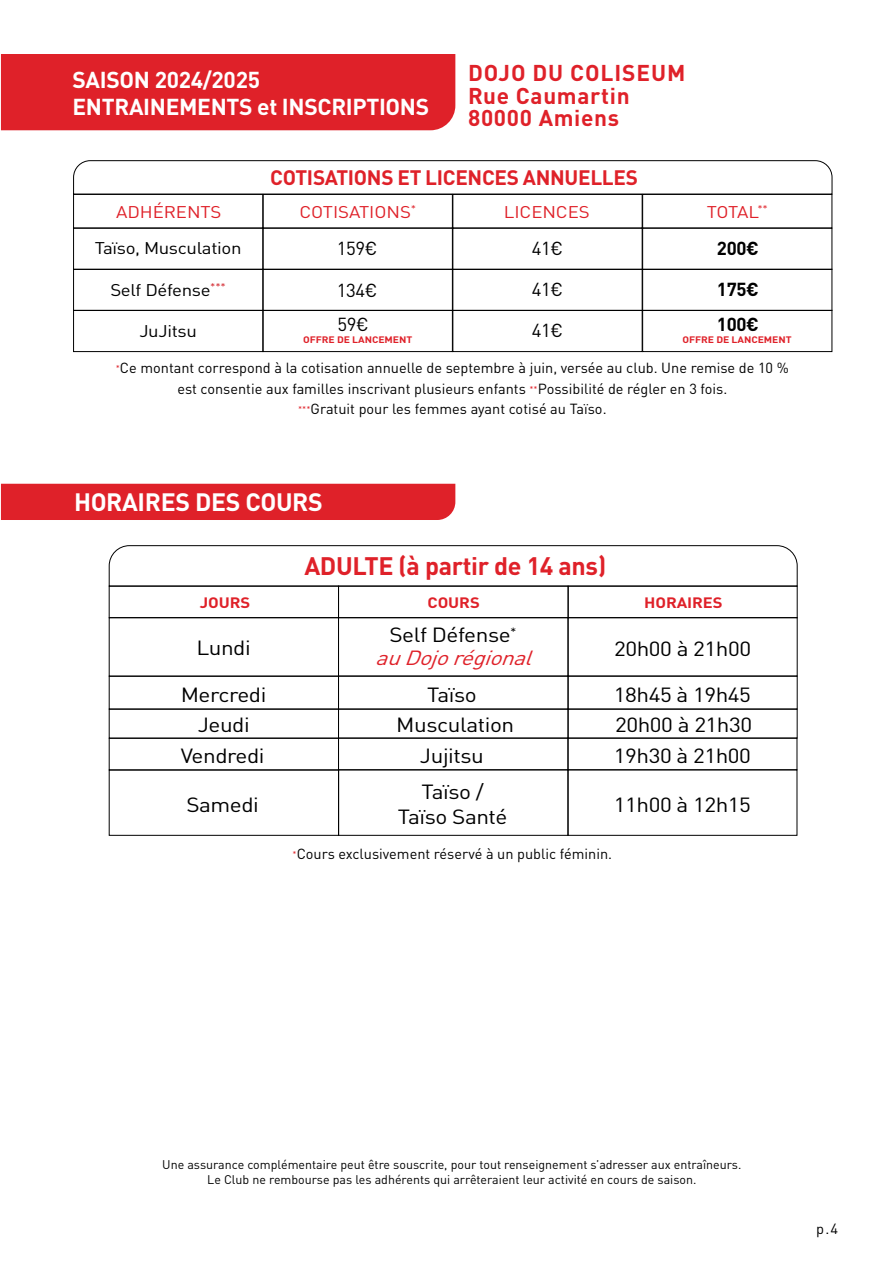
<style>
.page{position:relative;width:893px;height:1263px;background:#fff}
.page>*{position:absolute;margin:0;border:0;box-sizing:border-box;transform-origin:0 0}
.t1{font:700 25.05px "DIN Pro";letter-spacing:-.015em;color:#df2129}
.t2{font:700 24.9px "DIN Pro";letter-spacing:-.015em;color:#fff}
.t3{font:700 22.8px/27.3px "DIN Pro";letter-spacing:-.015em;color:#fff}
.t4{font:700 22.65px/22.8px "DIN Pro";letter-spacing:.03em;color:#df2129}
.t5{font:700 20.7px "DIN Pro";letter-spacing:-.015em;color:#df2129}
.t6{font:20.25px/36.6px "DIN Pro";letter-spacing:-.02em;color:#000;scale:1.11 1}
.t7{font:italic 20.25px/22.5px "DIN Pro";color:#df2129;text-align:center;scale:1.11 1}
.t8{font:18.6px "DIN Pro";letter-spacing:-.02em;color:#000}
.t9{font:700 18.6px "DIN Pro";letter-spacing:-.02em;color:#000}
.t10{font:16.8px "DIN Pro";letter-spacing:-.02em;color:#000;scale:1.11 1}
.t11{font:16.8px "DIN Pro";letter-spacing:-.005em;color:#df2129;scale:1.11 1}
.t12{font:700 14.85px "DIN Pro";letter-spacing:-.005em;color:#df2129;scale:1.11 1}
.t13{font:14.7px "DIN Pro";color:#000}
.t14{font:14.55px/20.7px "DIN Pro";color:#000;text-align:center}
.t15{font:12.45px/14.5px "DIN Pro";color:#000;text-align:center}
.t16{font:700 9.3px "DIN Pro";letter-spacing:-.005em;color:#df2129;scale:1.11 1}
.s1{font-size:8.4px;color:#df2129}
.s2{font-style:normal;color:#000}
</style>
<div class="page">
<div style="left:1px;top:484px;width:454px;height:36px;background:#df2129"></div>
<svg style="left:73px;top:160px;width:759px;height:34px"></svg>
<div style="left:73px;top:194px;width:190px;height:34px;border:1px solid #000"></div>
<div style="left:263px;top:194px;width:190px;height:34px;border:1px solid #000"></div>
<div style="left:453px;top:194px;width:189px;height:34px;border:1px solid #000"></div>
<div style="left:642px;top:194px;width:190px;height:34px;border:1px solid #000"></div>
<div style="left:73px;top:228px;width:190px;height:42px;border:1px solid #000"></div>
<div style="left:263px;top:228px;width:190px;height:42px;border:1px solid #000"></div>
<div style="left:453px;top:228px;width:189px;height:42px;border:1px solid #000"></div>
<div style="left:642px;top:228px;width:190px;height:42px;border:1px solid #000"></div>
<div style="left:1px;top:54px;width:454px;height:76px;background:#df2129"></div>
<svg style="left:109px;top:545px;width:689px;height:42px"></svg>
<div style="left:109px;top:586px;width:230px;height:32px;border:1px solid #000"></div>
<div style="left:338px;top:586px;width:230px;height:32px;border:1px solid #000"></div>
<div style="left:568px;top:586px;width:229px;height:32px;border:1px solid #000"></div>
<div style="left:109px;top:617px;width:230px;height:59px;border:1px solid #000"></div>
<div style="left:338px;top:617px;width:230px;height:59px;border:1px solid #000"></div>
<div style="left:568px;top:617px;width:229px;height:59px;border:1px solid #000"></div>
<div style="left:109px;top:676px;width:230px;height:33px;border:1px solid #000"></div>
<div style="left:338px;top:676px;width:230px;height:33px;border:1px solid #000"></div>
<div style="left:568px;top:676px;width:229px;height:33px;border:1px solid #000"></div>
<div style="left:109px;top:709px;width:230px;height:29px;border:1px solid #000"></div>
<div style="left:338px;top:709px;width:230px;height:29px;border:1px solid #000"></div>
<div style="left:568px;top:709px;width:229px;height:29px;border:1px solid #000"></div>
<div style="left:109px;top:738px;width:230px;height:32px;border:1px solid #000"></div>
<div style="left:338px;top:738px;width:230px;height:32px;border:1px solid #000"></div>
<div style="left:568px;top:738px;width:229px;height:32px;border:1px solid #000"></div>
<div style="left:109px;top:770px;width:230px;height:66px;border:1px solid #000"></div>
<div style="left:338px;top:769px;width:230px;height:67px;border:1px solid #000"></div>
<div style="left:568px;top:769px;width:229px;height:67px;border:1px solid #000"></div>
<div style="left:73px;top:310px;width:190px;height:42px;border:1px solid #000"></div>
<div style="left:263px;top:310px;width:190px;height:42px;border:1px solid #000"></div>
<div style="left:453px;top:310px;width:189px;height:42px;border:1px solid #000"></div>
<div style="left:642px;top:310px;width:190px;height:42px;border:1px solid #000"></div>
<div style="left:73px;top:269px;width:190px;height:42px;border:1px solid #000"></div>
<div style="left:263px;top:269px;width:190px;height:42px;border:1px solid #000"></div>
<div style="left:453px;top:269px;width:189px;height:42px;border:1px solid #000"></div>
<div style="left:642px;top:269px;width:190px;height:42px;border:1px solid #000"></div>
<h3 class="t3" style="left:73px;top:65px;width:358px">SAISON 2024/2025<br>ENTRAINEMENTS et INSCRIPTIONS</h3>
<h3 class="t4" style="left:468px;top:60px;width:219px">DOJO DU COLISEUM<br>Rue Caumartin<br>80000 Amiens</h3>
<h3 class="t5" style="left:270px;top:161px;width:369px">COTISATIONS ET LICENCES ANNUELLES</h3>
<p class="t11" style="left:116px;top:199px;width:96px">ADHÉRENTS</p>
<p class="t11" style="left:300px;top:199px;width:106px">COTISATIONS<sup>*</sup></p>
<p class="t11" style="left:504px;top:199px;width:79px">LICENCES</p>
<p class="t11" style="left:707px;top:199px;width:57px">TOTAL<sup>**</sup></p>
<p class="t10" style="left:95px;top:236px;width:134px">Taïso, Musculation</p>
<p class="t8" style="left:337px;top:235px;width:42px">159€</p>
<p class="t8" style="left:532px;top:234px;width:33px">41€</p>
<p class="t9" style="left:717px;top:234px;width:43px">200€</p>
<p class="t10" style="left:110px;top:277px;width:105px">Self Défense<sup>***</sup></p>
<p class="t8" style="left:337px;top:276px;width:42px">134€</p>
<p class="t8" style="left:532px;top:275px;width:33px">41€</p>
<p class="t9" style="left:717px;top:275px;width:43px">175€</p>
<p class="t10" style="left:139px;top:318px;width:53px">JuJitsu</p>
<p class="t8" style="left:337px;top:310px;width:33px">59€</p>
<p class="t8" style="left:532px;top:316px;width:33px">41€</p>
<p class="t9" style="left:717px;top:310px;width:43px">100€</p>
<p class="t16" style="left:303px;top:332px;width:100px">OFFRE DE LANCEMENT</p>
<p class="t16" style="left:682px;top:333px;width:100px">OFFRE DE LANCEMENT</p>
<p class="t14" style="left:116px;top:356px;width:675px"><span class="s1">*</span>Ce montant correspond à la cotisation annuelle de septembre à juin, versée au club. Une remise de 10 % est consentie aux familles inscrivant plusieurs enfants <span class="s1">**</span>Possibilité de régler en 3 fois.<br><span class="s1">***</span>Gratuit pour les femmes ayant cotisé au Taïso.</p>
<h2 class="t2" style="left:74px;top:483px;width:250px">HORAIRES DES COURS</h2>
<h1 class="t1" style="left:304px;top:546px;width:303px">ADULTE (à partir de 14 ans)</h1>
<p class="t12" style="left:200px;top:591px;width:47px">JOURS</p>
<p class="t12" style="left:428px;top:591px;width:49px">COURS</p>
<p class="t12" style="left:644px;top:591px;width:72px">HORAIRES</p>
<h3 class="t6" style="left:196px;top:628px;width:51px">Lundi</h3>
<h3 class="t7" style="left:375px;top:622px;width:151px"><span class="s2">Self Défense</span><sup>* </sup>auDojorégional</h3>
<h3 class="t6" style="left:614px;top:629px;width:125px">20h00 à 21h00</h3>
<h3 class="t6" style="left:181px;top:675px;width:79px">Mercredi</h3>
<h3 class="t6" style="left:614px;top:675px;width:125px">18h45 à 19h45</h3>
<h3 class="t6" style="left:198px;top:705px;width:48px">Jeudi</h3>
<h3 class="t6" style="left:615px;top:705px;width:125px">20h00 à 21h30</h3>
<h3 class="t6" style="left:396px;top:677px;width:108px;line-height:30.9px;text-align:center">Taïso<br>Musculation</h3>
<h3 class="t6" style="left:181px;top:736px;width:77px">Vendredi</h3>
<h3 class="t6" style="left:614px;top:736px;width:125px">19h30 à 21h00</h3>
<h3 class="t6" style="left:186px;top:785px;width:67px">Samedi</h3>
<h3 class="t6" style="left:614px;top:785px;width:125px">11h00 à 12h15</h3>
<h3 class="t6" style="left:420px;top:736px;width:59px">Jujitsu<br>Taïso /</h3>
<h3 class="t6" style="left:398px;top:797px;width:100px">Taïso Santé</h3>
<p class="t14" style="left:293px;top:842px;width:321px"><span class="s1">*</span>Cours exclusivement réservé à un public féminin.</p>
<p class="t15" style="left:162px;top:1156px;width:581px">Une assurance complémentaire peut être souscrite, pour tout renseignement s’adresser aux entraîneurs.<br>Le Club ne rembourse pas les adhérents qui arrêteraient leur activité en cours de saison.</p>
<p class="t13" style="left:816px;top:1217px;width:23px">p.4</p>
</div>
